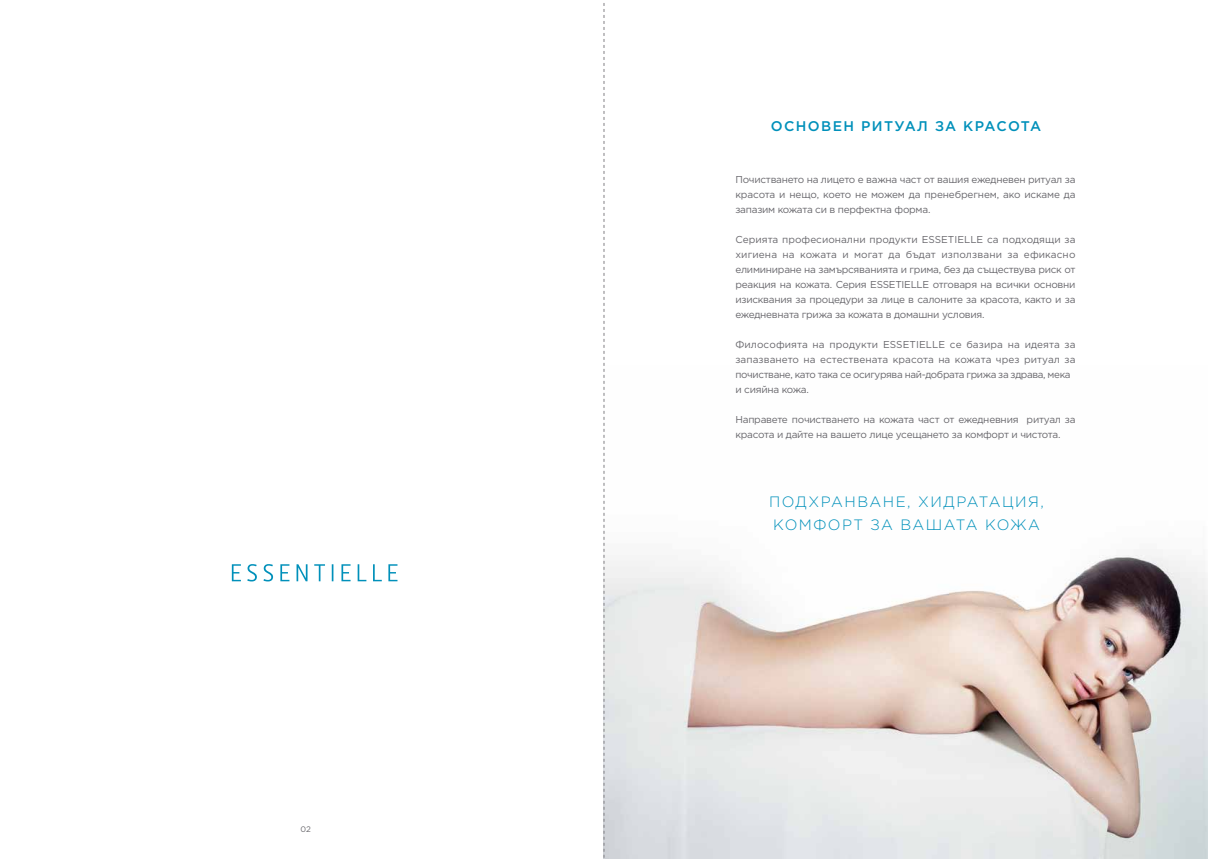
<style>
.page{position:relative;width:1208px;height:859px;background:#fff}
.page>*{position:absolute;margin:0;border:0;box-sizing:border-box;transform-origin:0 0}
.t1{font:300 15px/23px "Gotham Pro";letter-spacing:.1em;color:#0090ba}
.t2{font:500 14px "Gotham Pro";letter-spacing:.1em;color:#0090ba}
.t3{font:10px/15px "Gotham Pro";letter-spacing:-.025em;color:#68676c;text-align:justify}
.t4{font:10px/15px "Gotham Pro";letter-spacing:.005em;color:#68676c}
.t5{font:8px "Gotham Pro";color:#68676c}
</style>
<div class="page">
<img style="left:605px;top:555px;width:603px;height:304px">
<svg style="left:604px;top:3px;width:1px;height:856px"></svg>
<svg style="left:232px;top:564px;width:9px;height:17px"></svg>
<svg style="left:247px;top:564px;width:10px;height:17px"></svg>
<svg style="left:263px;top:564px;width:10px;height:17px"></svg>
<svg style="left:280px;top:564px;width:9px;height:17px"></svg>
<svg style="left:296px;top:564px;width:11px;height:17px"></svg>
<svg style="left:314px;top:564px;width:11px;height:17px"></svg>
<svg style="left:332px;top:564px;width:1px;height:17px"></svg>
<svg style="left:341px;top:564px;width:9px;height:17px"></svg>
<svg style="left:358px;top:564px;width:8px;height:17px"></svg>
<svg style="left:373px;top:564px;width:9px;height:17px"></svg>
<svg style="left:388px;top:564px;width:9px;height:17px"></svg>
<p class="t5" style="left:301px;top:825px;width:12px">02</p>
<h2 class="t2" style="left:771px;top:118px;width:272px">ОСНОВЕН РИТУАЛ ЗА КРАСОТА</h2>
<p class="t3" style="left:735px;top:172px;width:342px">Почистването на лицето е важна част от вашия ежедневен ритуал за красота и нещо, което не можем да пренебрегнем, ако искаме да запазим кожата си в перфектна форма.</p>
<p class="t3" style="left:735px;top:232px;width:341px">Серията професионални продукти ESSETIELLE са подходящи за хигиена на кожата и могат да бъдат използвани за ефикасно елиминиране на замърсяванията и грима, без да съществува риск от реакция на кожата. Серия ESSETIELLE отговаря на всички основни изисквания за процедури за лице в салоните за красота, както и за ежедневната грижа за кожата в домашни условия.</p>
<p class="t4" style="left:735px;top:337px;width:342px">Философията на продукти ESSETIELLE се базира на идеята за запазването на естествената красота на кожата чрез ритуал за почистване, като така се осигурява най-добрата грижа за здрава, мека и сияйна кожа.</p>
<p class="t3" style="left:735px;top:412px;width:342px">Направете почистването на кожата част от ежедневния ритуал за красота и дайте на вашето лице усещането за комфорт и чистота.</p>
<h1 class="t1" style="left:769px;top:491px;width:276px">ПОДХРАНВАНЕ, ХИДРАТАЦИЯ,<br>КОМФОРТ ЗА ВАШАТА КОЖА</h1>
</div>
